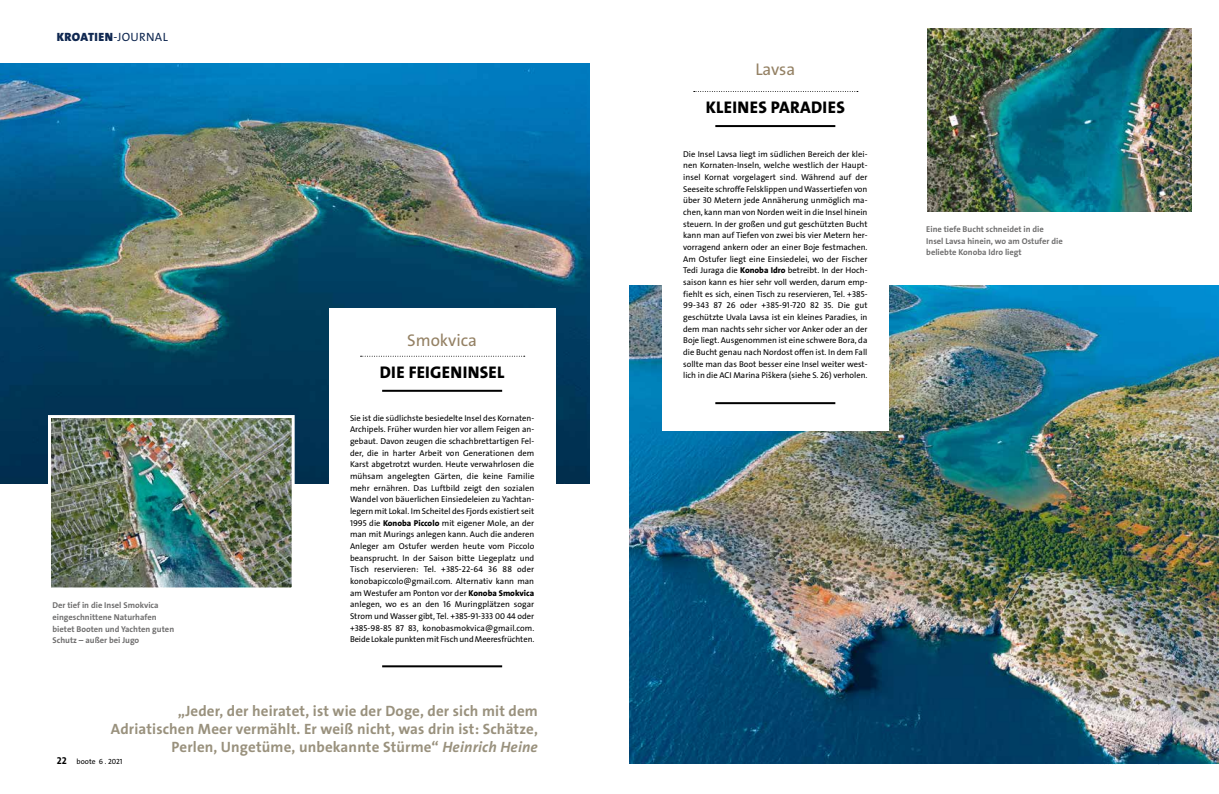
<style>
.page{position:relative;width:1219px;height:794px;background:#fff}
.page>*{position:absolute;margin:0;border:0;box-sizing:border-box;transform-origin:0 0}
.t1{font:17px "The Sans LP5 Plain";color:#948164}
.t2{font:16.9px "The Sans LP8 Ex Bld";letter-spacing:.015em;color:#000}
.t3{font:15px/18px "The Sans LP7 Bld";letter-spacing:.01em;color:#99917d;text-align:right}
.t4{font:900 12px "The Sans LP9";letter-spacing:.03em;color:#102851}
.t5{font:8.5px/11.7px "The Sans LP5 Plain";letter-spacing:-.005em;color:#000;text-align:justify}
.t6{font:8.5px/11.7px "The Sans LP7 Bld";color:#706f6f}
.t7{font:7.5px "The Sans LP5 Plain";color:#000}
.s1{font-family:"The Sans LP5 Plain";font-weight:400}
.s2{font-family:"The Sans LP8 Ex Bld"}
.s3{font-family:"The Sans LP7 Bld IT"}
.s4{font-family:"The Sans LP7 Bld";font-size:10px}
</style>
<div class="page">
<img style="left:0;top:63px;width:590px;height:420px">
<img style="left:52px;top:419px;width:239px;height:167px">
<div style="left:48px;top:415px;width:247px;height:175px;border:3px solid #fff"></div>
<div style="left:329px;top:308px;width:227px;height:381px;background:#fff"></div>
<svg style="left:361px;top:356px;width:164px;height:1px"></svg>
<hr style="left:382px;top:390px;width:120px;height:2px;background:#000">
<hr style="left:382px;top:665px;width:120px;height:2px;background:#000">
<img style="left:629px;top:285px;width:590px;height:478px">
<img style="left:927px;top:28px;width:264px;height:184px">
<div style="left:662px;top:40px;width:227px;height:390px;background:#fff"></div>
<svg style="left:694px;top:91px;width:164px;height:1px"></svg>
<hr style="left:715px;top:125px;width:120px;height:2px;background:#000">
<hr style="left:715px;top:402px;width:120px;height:2px;background:#000">
<h3 class="t4" style="left:57px;top:29px;width:113px">KROATIEN<span class="s1">-JOURNAL</span></h3>
<p class="t6" style="left:52px;top:599px;width:123px">Der tief in die Insel Smokvica eingeschnittene Naturhafen bietet Booten und Yachten guten<br>Schutz – außer bei Jugo</p>
<h1 class="t1" style="left:407px;top:329px;width:71px">Smokvica</h1>
<h2 class="t2" style="left:380px;top:361px;width:126px">DIE FEIGENINSEL</h2>
<p class="t5" style="left:350px;top:412px;width:186px">Sie ist die südlichste besiedelte Insel des Kornaten-Archipels. Früher wurden hier vor allem Feigen an&shy;gebaut. Davon zeugen die schachbrettartigen Fel&shy;der, die in harter Arbeit von Generationen dem Karst abgetrotzt wurden. Heute verwahrlosen die mühsam angelegten Gärten, die keine Familie mehr ernähren. Das Luftbild zeigt den sozialen Wandel von bäuerlichen Einsiedeleien zu Yachtan&shy;legern mit Lokal. Im Scheitel des Fjords existiert seit 1995 die <span class="s2">Konoba Piccolo</span> mit eigener Mole, an der man mit Murings anlegen kann. Auch die anderen Anleger am Ostufer werden heute vom Piccolo beansprucht. In der Saison bitte Liegeplatz und Tisch reservieren: Tel. +385-22-64 36 88 oder konobapiccolo@gmail.com. Alternativ kann man am Westufer am Ponton vor der <span class="s2">Konoba Smokvica </span>anlegen, wo es an den 16 Muringplätzen sogar Strom und Wasser gibt, Tel. +385-91-333 00 44 oder +385-98-85 87 83, konobasmokvica@gmail.com.<br>Beide Lokale punkten mit Fisch und Meeresfrüchten.</p>
<h3 class="t3" style="left:111px;top:702px;width:429px">„Jeder, der heiratet, ist wie der Doge, der sich mit dem<br>Adriatischen Meer vermählt. Er weiß nicht, was drin ist: Schätze,<br>Perlen, Ungetüme, unbekannte Stürme“ <span class="s3">Heinrich Heine</span></h3>
<p class="t7" style="left:57px;top:756px;width:67px"><span class="s4">22</span> boote 6 . 2021</p>
<h1 class="t1" style="left:755px;top:59px;width:41px">Lavsa</h1>
<h2 class="t2" style="left:706px;top:97px;width:141px">KLEINES PARADIES</h2>
<p class="t5" style="left:683px;top:148px;width:186px">Die Insel Lavsa liegt im südlichen Bereich der klei&shy;nen Kornaten-Inseln, welche westlich der Haupt&shy;insel Kornat vorgelagert sind. Während auf der Seeseite schroffe Felsklippen und Wassertiefen von über 30 Metern jede Annäherung unmöglich ma&shy;chen, kann man von Norden weit in die Insel hinein steuern. In der großen und gut geschützten Bucht kann man auf Tiefen von zwei bis vier Metern her&shy;vorragend ankern oder an einer Boje festmachen.<br>Am Ostufer liegt eine Einsiedelei, wo der Fischer Tedi Juraga die <span class="s2">Konoba Idro</span> betreibt. In der Hoch&shy;saison kann es hier sehr voll werden, darum emp&shy;fiehlt es sich, einen Tisch zu reservieren, Tel. +385- 99-343 87 26 oder +385-91-720 82 35. Die gut geschützte Uvala Lavsa ist ein kleines Paradies, in dem man nachts sehr sicher vor Anker oder an der Boje liegt. Ausgenommen ist eine schwere Bora, da die Bucht genau nach Nordost offen ist. In dem Fall sollte man das Boot besser eine Insel weiter west&shy;lich in die ACI Marina Piškera (siehe S. 26) verholen.</p>
<p class="t6" style="left:926px;top:223px;width:138px">Eine tiefe Bucht schneidet in die<br>Insel Lavsa hinein, wo am Ostufer die beliebte Konoba Idro liegt</p>
</div>
